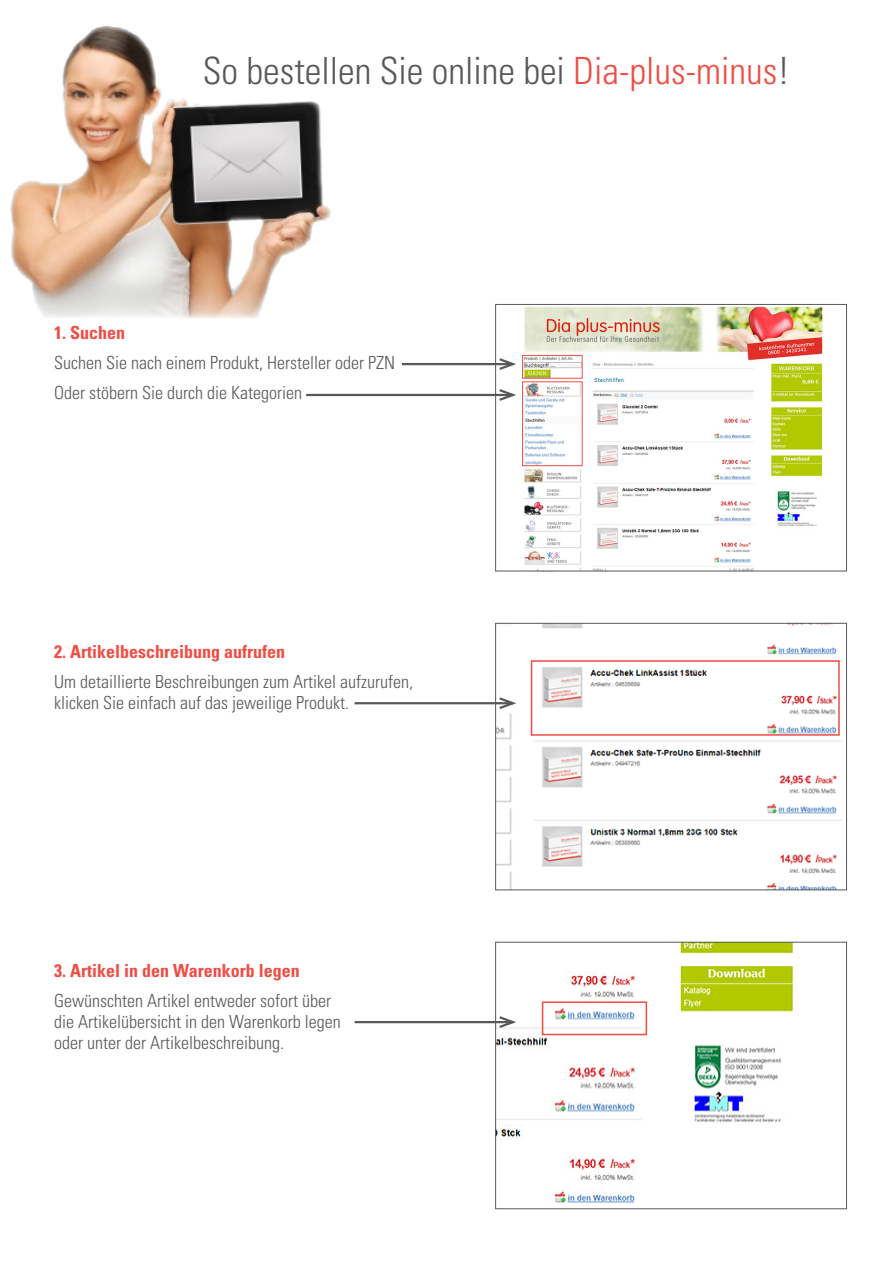
<style>
.page{position:relative;width:893px;height:1263px;background:#fff}
.page>*{position:absolute;margin:0;border:0;box-sizing:border-box;transform-origin:0 0}
.t1{font:300 condensed 37.5px "Univers";color:#57585a}
.t2{font:300 condensed 18px "Univers";color:#57585a}
.t3{font:700 condensed 18px "Univers";color:#ef4d44}
.s1{color:#ef4d44}
</style>
<div class="page">
<img style="left:10px;top:25px;width:321px;height:293px">
<img style="left:522px;top:306px;width:301px;height:263px">
<div style="left:495px;top:304px;width:352px;height:267px;border:1px solid #57585a"></div>
<hr style="left:402px;top:363px;width:111px;height:2px;background:#57585a">
<svg style="left:497px;top:358px;width:19px;height:12px"></svg>
<hr style="left:306px;top:394px;width:207px;height:2px;background:#57585a">
<svg style="left:497px;top:389px;width:19px;height:12px"></svg>
<img style="left:497px;top:625px;width:345px;height:263px">
<div style="left:495px;top:623px;width:352px;height:267px;border:1px solid #57585a"></div>
<hr style="left:355px;top:702px;width:158px;height:2px;background:#57585a">
<svg style="left:497px;top:695px;width:22px;height:16px"></svg>
<div style="left:531px;top:660px;width:309px;height:76px;border:2px solid #ef4d44"></div>
<img style="left:497px;top:944px;width:300px;height:260px">
<div style="left:495px;top:942px;width:352px;height:267px;border:1px solid #57585a"></div>
<hr style="left:355px;top:1021px;width:158px;height:2px;background:#57585a">
<svg style="left:497px;top:1014px;width:22px;height:16px"></svg>
<div style="left:542px;top:1001px;width:105px;height:34px;border:2px solid #ef4d44"></div>
<div style="left:522px;top:355px;width:61px;height:24px;border:1px solid #ef4d44"></div>
<div style="left:522px;top:381px;width:61px;height:85px;border:1px solid #ef4d44"></div>
<p class="t1" style="left:203px;top:49px;width:589px">So bestellen Sie online bei <span class="s1">Dia-plus-minus</span>!</p>
<p class="t3" style="left:54px;top:322px;width:72px">1. Suchen</p>
<p class="t2" style="left:54px;top:352px;width:342px">Suchen Sie nach einem Produkt, Hersteller oder PZN</p>
<p class="t2" style="left:54px;top:382px;width:249px">Oder stöbern Sie durch die Kategorien</p>
<p class="t3" style="left:54px;top:641px;width:232px">2. Artikelbeschreibung aufrufen</p>
<p class="t2" style="left:54px;top:671px;width:360px">Um detaillierte Beschreibungen zum Artikel aufzurufen,</p>
<p class="t2" style="left:54px;top:692px;width:296px">klicken Sie einfach auf das jeweilige Produkt.</p>
<p class="t3" style="left:54px;top:960px;width:247px">3. Artikel in den Warenkorb legen</p>
<p class="t2" style="left:54px;top:990px;width:278px">Gewünschten Artikel entweder sofort über</p>
<p class="t2" style="left:54px;top:1011px;width:288px">die Artikelübersicht in den Warenkorb legen</p>
<p class="t2" style="left:54px;top:1032px;width:231px">oder unter der Artikelbeschreibung.</p>
</div>
